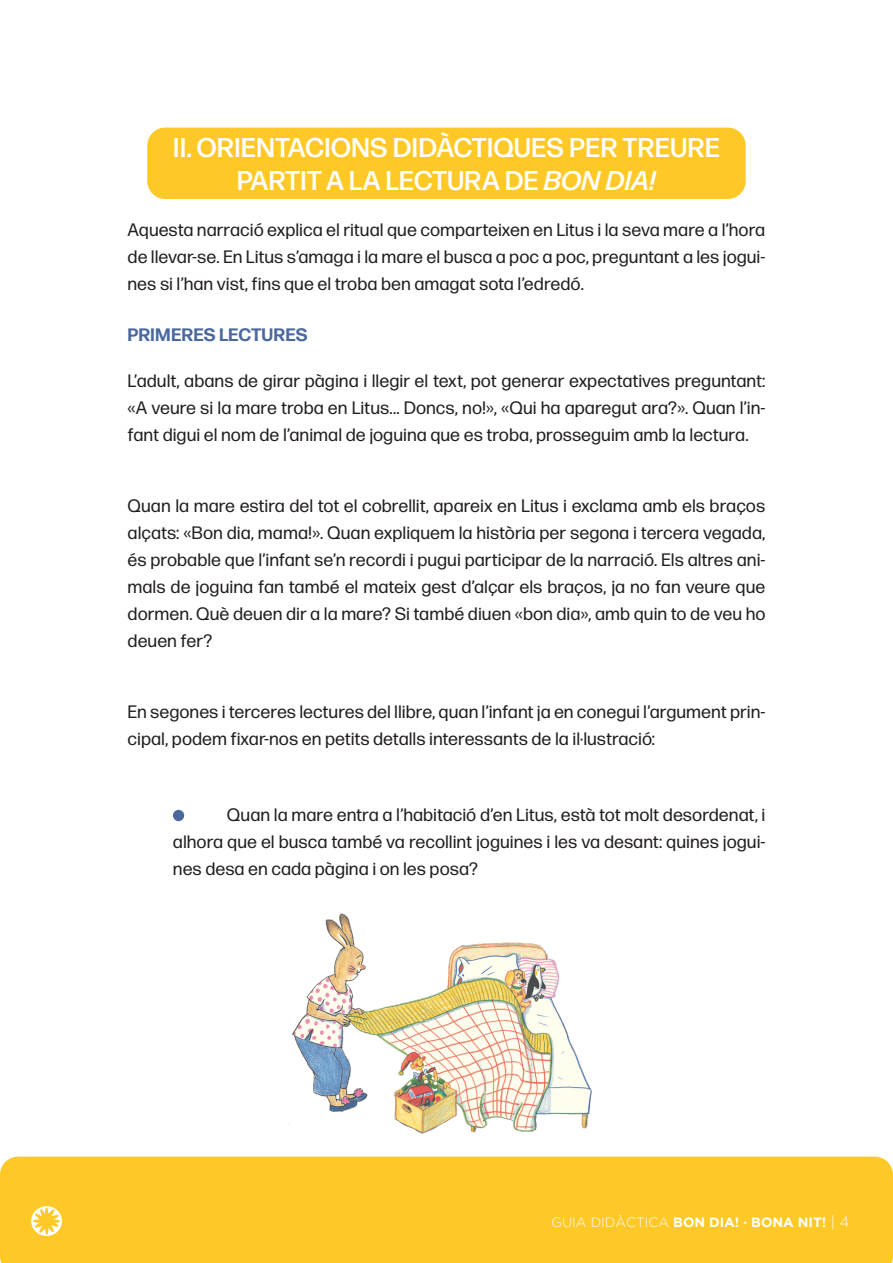
<style>
.page{position:relative;width:893px;height:1263px;background:#fff}
.page>*{position:absolute;margin:0;border:0;box-sizing:border-box;transform-origin:0 0}
.Títol{font:500 27px/32.4px "Forma DJR Micro";color:#fff;text-align:center}
.textbase{font:18px/27px "Forma DJR Micro";color:#231f20;text-align:justify}
.Subtítol{font:700 18px "Forma DJR Micro";color:#4a689e}
.t1{font:700 13.5px "Gotham";color:#fff}
.s1{font-style:italic}
.s2{font-weight:300}
.s3{font-weight:300;font-size:15px}
</style>
<div class="page">
<div style="left:0;top:1156px;width:893px;height:107px;background:#fec927"></div>
<svg style="left:31px;top:1206px;width:31px;height:30px"></svg>
<div style="left:147px;top:128px;width:599px;height:71px;background:#fec927;border-radius:18px"></div>
<div style="left:173px;top:810px;width:11px;height:11px;background:#4a689e;border-radius:50%"></div>
<img style="left:289px;top:913px;width:303px;height:221px">
<p class="Títol" style="left:173px;top:131px;width:548px">II. ORIENTACIONS DIDÀCTIQUES PER TREURE<br>PARTIT A LA LECTURA DE <span class="s1">BON DIA!</span></p>
<p class="textbase" style="left:128px;top:216px;width:639px">Aquesta narració explica el ritual que comparteixen en Litus i la seva mare a l’hora de llevar-se. En Litus s’amaga i la mare el busca a poc a poc, preguntant a les jogui&shy;nes si l’han vist, fins que el troba ben amagat sota l’edredó.</p>
<p class="Subtítol" style="left:128px;top:323px;width:182px">PRIMERES LECTURES</p>
<p class="textbase" style="left:128px;top:367px;width:639px">L’adult, abans de girar pàgina i llegir el text, pot generar expectatives preguntant: «A veure si la mare troba en Litus... Doncs, no!», «Qui ha aparegut ara?». Quan l’in&shy;fant digui el nom de l’animal de joguina que es troba, prosseguim amb la lectura.</p>
<p class="textbase" style="left:128px;top:492px;width:639px">Quan la mare estira del tot el cobrellit, apareix en Litus i exclama amb els braços alçats: «Bon dia, mama!». Quan expliquem la història per segona i tercera vegada, és probable que l’infant se’n recordi i pugui participar de la narració. Els altres ani&shy;mals de joguina fan també el mateix gest d’alçar els braços, ja no fan veure que dormen. Què deuen dir a la mare? Si també diuen «bon dia», amb quin to de veu ho deuen fer?</p>
<p class="textbase" style="left:128px;top:698px;width:639px">En segones i terceres lectures del llibre, quan l’infant ja en conegui l’argument prin&shy;cipal, podem fixar-nos en petits detalls interessants de la il·lustració:</p>
<p class="textbase" style="left:173px;top:801px;width:594px;text-indent:54px">Quan la mare entra a l’habitació d’en Litus, està tot molt desordenat, i alhora que el busca també va recollint joguines i les va desant: quines jogui&shy;nes desa en cada pàgina i on les posa?</p>
<p class="t1" style="left:551px;top:1214px;width:300px"><span class="s2">GUIA DIDÀCTICA</span> BON DIA! · BONA NIT! <span class="s3">| 4</span></p>
</div>
